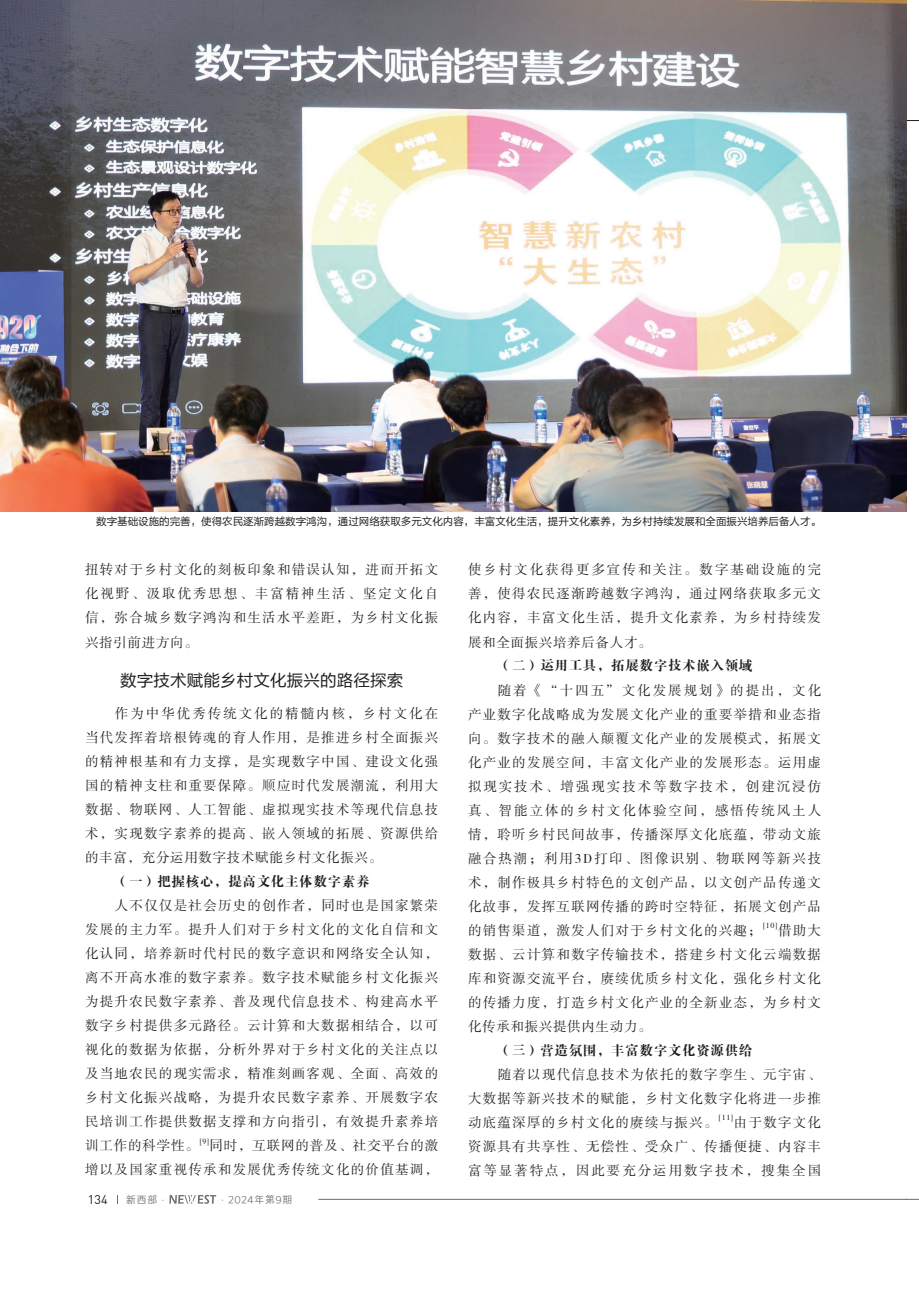
<style>
.page{position:relative;width:919px;height:1289px;background:#fff}
.page>*{position:absolute;margin:0;border:0;box-sizing:border-box;transform-origin:0 0}
.t1{font:16.5px "FZLTHK GBK1 0";letter-spacing:.01em;color:#231f20}
.t2{font:13.5px/24px "FZSSK GBK1 0";letter-spacing:.095em;color:#231f20;text-align:justify}
.t3{font:13.5px "FZDBSK GBK1 0";letter-spacing:.05em;color:#231f20}
.t4{font:12.45px "DIN";color:#231f20}
.t5{font:10.5px "FZLTHK GBK1 0";color:#231f20}
.t6{font:9.75px "Loong Flash Sans GB Regular";letter-spacing:.1em;color:#6c6d70}
.t7{font:7.8px "FZSSK GBK1 0";color:#231f20}
</style>
<div class="page">
<hr style="left:318px;top:1198px;width:588px;height:1px;background:#6c6d70">
<svg style="left:169px;top:1195px;width:47px;height:8px"></svg>
<svg style="left:906px;top:1198px;width:12px;height:1px"></svg>
<svg style="left:906px;top:120px;width:12px;height:1px"></svg>
<img style="left:0;top:0;width:906px;height:512px">
<p class="t5" style="left:96px;top:516px;width:726px">数字基础设施的完善，使得农民逐渐跨越数字鸿沟，通过网络获取多元文化内容，丰富文化生活，提升文化素养，为乡村持续发展和全面振兴培养后备人才。</p>
<p class="t2" style="left:85px;top:558px;width:354px">扭转对于乡村文化的刻板印象和错误认知，进而开拓文化视野、汲取优秀思想、丰富精神生活、坚定文化自信，弥合城乡数字鸿沟和生活水平差距，为乡村文化振兴指引前进方向。</p>
<p class="t1" style="left:120px;top:671px;width:285px">数字技术赋能乡村文化振兴的路径探索</p>
<p class="t2" style="left:85px;top:702px;width:354px;text-indent:30px">作为中华优秀传统文化的精髓内核，乡村文化在当代发挥着培根铸魂的育人作用，是推进乡村全面振兴的精神根基和有力支撑，是实现数字中国、建设文化强国的精神支柱和重要保障。顺应时代发展潮流，利用大数据、物联网、人工智能、虚拟现实技术等现代信息技术，实现数字素养的提高、嵌入领域的拓展、资源供给的丰富，充分运用数字技术赋能乡村文化振兴。</p>
<p class="t3" style="left:115px;top:874px;width:256px">（一）把握核心，提高文化主体数字素养</p>
<p class="t2" style="left:85px;top:894px;width:354px;text-indent:30px">人不仅仅是社会历史的创作者，同时也是国家繁荣发展的主力军。提升人们对于乡村文化的文化自信和文化认同，培养新时代村民的数字意识和网络安全认知，离不开高水准的数字素养。数字技术赋能乡村文化振兴为提升农民数字素养、普及现代信息技术、构建高水平数字乡村提供多元路径。云计算和大数据相结合，以可视化的数据为依据，分析外界对于乡村文化的关注点以及当地农民的现实需求，精准刻画客观、全面、高效的乡村文化振兴战略，为提升农民数字素养、开展数字农民培训工作提供数据支撑和方向指引，有效提升素养培训工作的科学性。</p>
<p class="t7" style="left:200px;top:1136px;width:11px">[9]</p>
<p class="t2" style="left:85px;top:1134px;width:354px;text-align:right">同时，互联网的普及、社交平台的激<br>增以及国家重视传承和发展优秀传统文化的价值基调，</p>
<p class="t4" style="left:88px;top:1191px;width:21px">134</p>
<p class="t6" style="left:126px;top:1194px;width:168px">新西部·　　　　 ·2024年第9期</p>
<p class="t2" style="left:468px;top:558px;width:354px">使乡村文化获得更多宣传和关注。数字基础设施的完善，使得农民逐渐跨越数字鸿沟，通过网络获取多元文化内容，丰富文化生活，提升文化素养，为乡村持续发展和全面振兴培养后备人才。</p>
<p class="t3" style="left:497px;top:658px;width:256px">（二）运用工具，拓展数字技术嵌入领域</p>
<p class="t2" style="left:468px;top:678px;width:355px;text-indent:30px">随着《“十四五”文化发展规划》的提出，文化产业数字化战略成为发展文化产业的重要举措和业态指向。数字技术的融入颠覆文化产业的发展模式，拓展文化产业的发展空间，丰富文化产业的发展形态。运用虚拟现实技术、增强现实技术等数字技术，创建沉浸仿真、智能立体的乡村文化体验空间，感悟传统风土人情，聆听乡村民间故事，传播深厚文化底蕴，带动文旅融合热潮；利用3D打印、图像识别、物联网等新兴技术，制作极具乡村特色的文创产品，以文创产品传递文化故事，发挥互联网传播的跨时空特征，拓展文创产品的销售渠道，激发人们对于乡村文化的兴趣；</p>
<p class="t7" style="left:763px;top:921px;width:16px">[10]</p>
<p class="t2" style="left:468px;top:918px;width:354px;text-indent:310px">借助大数据、云计算和数字传输技术，搭建乡村文化云端数据库和资源交流平台，赓续优质乡村文化，强化乡村文化的传播力度，打造乡村文化产业的全新业态，为乡村文化传承和振兴提供内生动力。</p>
<p class="t3" style="left:497px;top:1042px;width:256px">（三）营造氛围，丰富数字文化资源供给</p>
<p class="t2" style="left:468px;top:1062px;width:354px;text-indent:30px">随着以现代信息技术为依托的数字孪生、元宇宙、大数据等新兴技术的赋能，乡村文化数字化将进一步推动底蕴深厚的乡村文化的赓续与振兴。</p>
<p class="t7" style="left:718px;top:1113px;width:16px">[11]</p>
<p class="t2" style="left:468px;top:1110px;width:354px;text-indent:266px">由于数字文化资源具有共享性、无偿性、受众广、传播便捷、内容丰富等显著特点，因此要充分运用数字技术，搜集全国</p>
</div>
